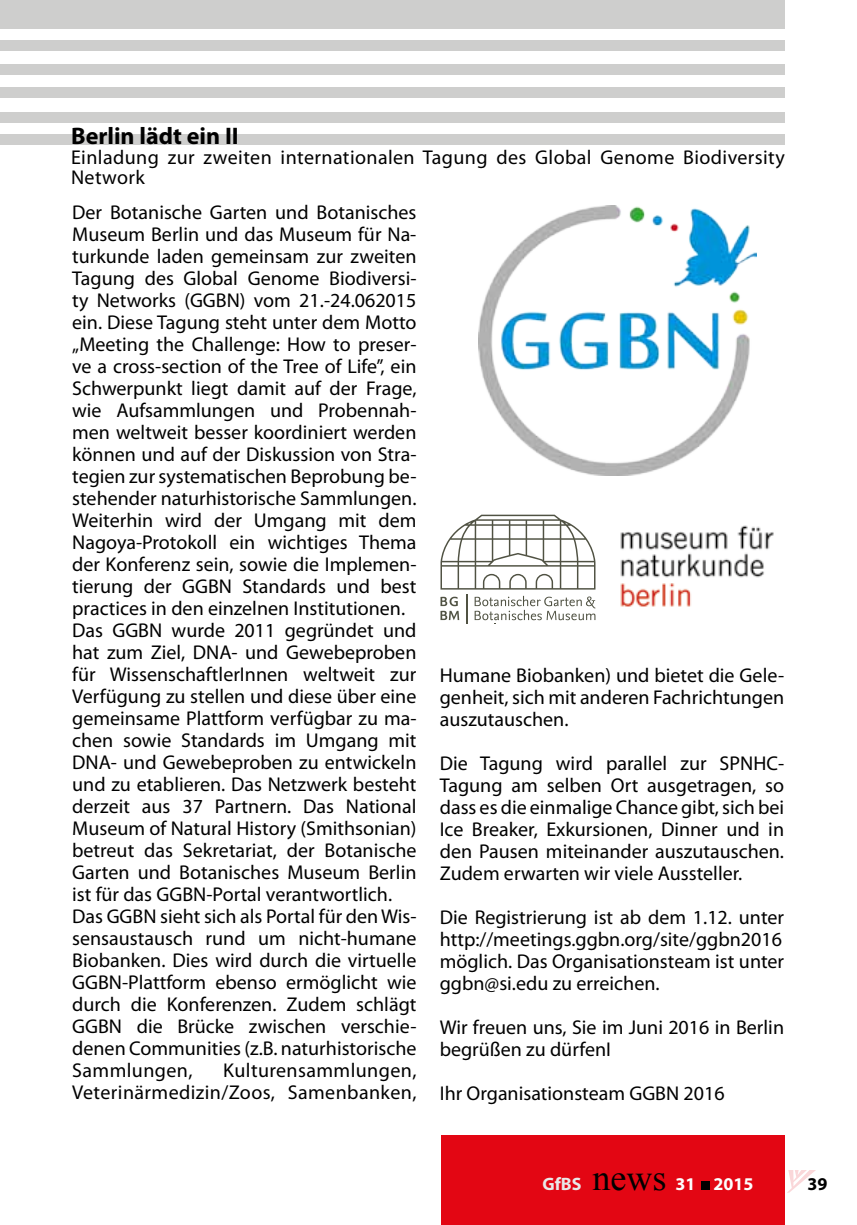
<style>
.page{position:relative;width:857px;height:1225px;background:#fff}
.page>*{position:absolute;margin:0;border:0;box-sizing:border-box;transform-origin:0 0}
.t1{font:700 24px "Myriad Pro";color:#000}
.t2{font:20px/22px "Myriad Pro";color:#000;text-align:justify}
.t3{font:20px/20px "Myriad Pro";letter-spacing:.02em;color:#000}
.t4{font:700 18px "Myriad Pro";color:#fdfdfd}
.t5{font:700 18px "Myriad Pro";color:#000}
.s1{color:#e9e9e9}
.s2{font-family:"Times New Roman";font-weight:400;font-size:36px;color:#000}
</style>
<div class="page">
<div style="left:441px;top:1136px;width:343px;height:89px;background:#e30613"></div>
<div style="left:0;top:40px;width:784px;height:10px;background:#cececd"></div>
<div style="left:0;top:87px;width:784px;height:11px;background:#cececd"></div>
<div style="left:0;top:112px;width:784px;height:11px;background:#cececd"></div>
<div style="left:0;top:134px;width:784px;height:11px;background:#cececd"></div>
<div style="left:0;top:64px;width:784px;height:11px;background:#cececd"></div>
<div style="left:0;top:0;width:784px;height:28px;background:#cececd"></div>
<div style="left:700px;top:1180px;width:9px;height:9px;background:#000"></div>
<svg style="left:788px;top:1170px;width:27px;height:22px"></svg>
<img style="left:478px;top:206px;width:277px;height:270px">
<svg style="left:440px;top:514px;width:155px;height:75px"></svg>
<svg style="left:440px;top:596px;width:19px;height:24px"></svg>
<svg style="left:474px;top:596px;width:121px;height:24px"></svg>
<hr style="left:465px;top:594px;width:2px;height:29px;background:#505243">
<img style="left:620px;top:525px;width:154px;height:82px">
<p class="t1" style="left:71px;top:120px;width:169px">Berlin lädt ein II</p>
<p class="t3" style="left:71px;top:147px;width:715px">Einladung zur zweiten internationalen Tagung des Global Genome Biodiversity<br>Network</p>
<p class="t2" style="left:72px;top:201px;width:345px;text-align:left">Der Botanische Garten und Botanisches Museum Berlin und das Museum für Na&shy;turkunde laden gemeinsam zur zweiten Tagung des Global Genome Biodiversi&shy;ty Networks (GGBN) vom 21.-24.062015 ein. Diese Tagung steht unter dem Motto „Meeting the Challenge: How to preser&shy;ve a cross-section of the Tree of Life”, ein Schwerpunkt liegt damit auf der Frage, wie Aufsammlungen und Probennah&shy;men weltweit besser koordiniert werden können und auf der Diskussion von Stra&shy;tegien zur systematischen Beprobung be&shy;stehender naturhistorische Sammlungen.<br>Weiterhin wird der Umgang mit dem Nagoya-Protokoll ein wichtiges Thema der Konferenz sein, sowie die Implemen&shy;tierung der GGBN Standards und best practices in den einzelnen Institutionen.<br>Das GGBN wurde 2011 gegründet und hat zum Ziel, DNA- und Gewebeproben für WissenschaftlerInnen weltweit zur Verfügung zu stellen und diese über eine gemeinsame Plattform verfügbar zu ma&shy;chen sowie Standards im Umgang mit DNA- und Gewebeproben zu entwickeln und zu etablieren. Das Netzwerk besteht derzeit aus 37 Partnern. Das National Museum of Natural History (Smithsonian) betreut das Sekretariat, der Botanische Garten und Botanisches Museum Berlin ist für das GGBN-Portal verantwortlich.<br>Das GGBN sieht sich als Portal für den Wis&shy;sensaustausch rund um nicht-humane Biobanken. Dies wird durch die virtuelle GGBN-Plattform ebenso ermöglicht wie durch die Konferenzen. Zudem schlägt GGBN die Brücke zwischen verschie&shy;denen Communities (z.B. naturhistorische Sammlungen,</p>
<p class="t2" style="left:439px;top:663px;width:346px">Humane Biobanken) und bietet die Gele&shy;genheit, sich mit anderen Fachrichtungen auszutauschen.</p>
<p class="t2" style="left:439px;top:751px;width:346px">Die Tagung wird parallel zur SPNHC-Tagung am selben Ort ausgetragen, so dass es die einmalige Chance gibt, sich bei Ice Breaker, Exkursionen, Dinner und in den Pausen miteinander auszutauschen.<br>Zudem erwarten wir viele Aussteller.</p>
<p class="t2" style="left:439px;top:905px;width:346px">Die Registrierung ist ab dem 1.12. unter http://meetings.ggbn.org/site/ggbn2016 möglich. Das Organisationsteam ist unter ggbn@si.edu zu erreichen.</p>
<p class="t2" style="left:439px;top:1015px;width:345px">Wir freuen uns, Sie im Juni 2016 in Berlin begrüßen zu dürfenI</p>
<p class="t2" style="left:439px;top:1081px;width:286px">Ihr Organisationsteam GGBN 2016</p>
<p class="t3" style="left:72px;top:1059px;width:345px;line-height:22px;text-align:right">Kulturensammlungen,<br>Veterinärmedizin/Zoos, Samenbanken,</p>
<p class="t4" style="left:542px;top:1172px;width:213px"><span class="s1">GfBS</span> <span class="s2">news</span> 31 2015</p>
<p class="t5" style="left:807px;top:1172px;width:21px">39</p>
</div>
